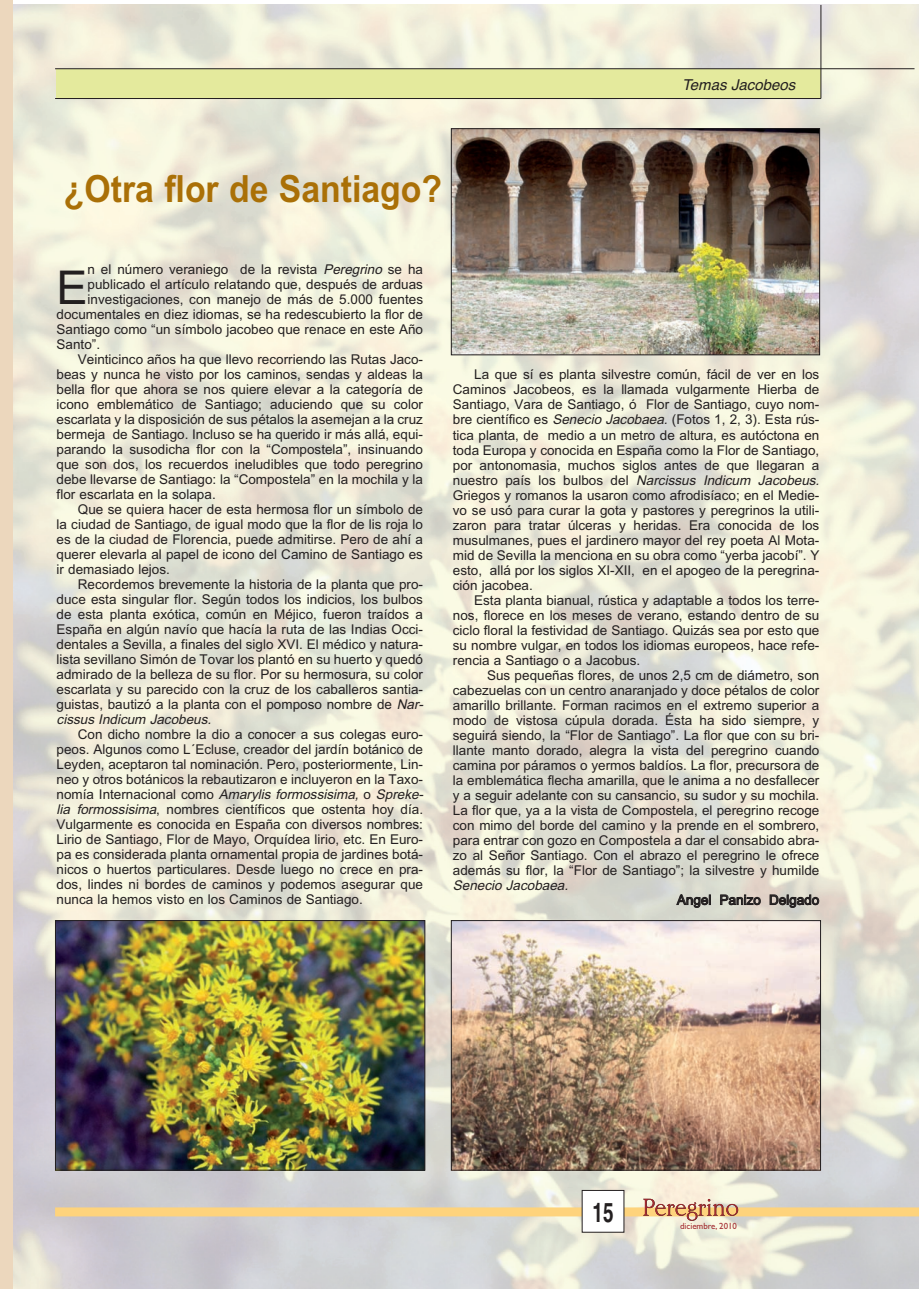
<style>
.page{position:relative;width:919px;height:1289px;background:#fff}
.page>*{position:absolute;margin:0;border:0;box-sizing:border-box;transform-origin:0 0}
.t1{font:46.65px "Arial";color:#231f20}
.t2{font:37.5px "Arial Bold MS";color:#aa7007;scale:.9 1}
.t3{font:700 27px "Helvetica";color:#231f20;scale:.7 1}
.t4{font:italic 15px "Helvetica CE";color:#231f20}
.t5{font:13.5px "Arial";color:#231f20}
.t6{font:italic 13.5px "Arial";color:#231f20}
.t7{font:9px "Gill Sans";color:#a42c31}
.s1{font-style:italic}
.s2{font-style:normal}
</style>
<div class="page">
<img style="left:14px;top:5px;width:904px;height:1283px">
<div style="left:0;top:1px;width:13px;height:1287px;background:#ecd7bd"></div>
<div style="left:55px;top:1207px;width:863px;height:9px;background:#fed37c"></div>
<div style="left:56px;top:69px;width:764px;height:29px;background:#e4ea9d"></div>
<svg style="left:643px;top:1198px;width:95px;height:22px"></svg>
<div style="left:582px;top:1190px;width:42px;height:42px;background:#fff"></div>
<hr style="left:820px;top:5px;width:1px;height:93px;background:#231f20">
<hr style="left:55px;top:98px;width:765px;height:1px;background:#231f20">
<hr style="left:55px;top:68px;width:859px;height:1px;background:#231f20">
<img style="left:57px;top:922px;width:366px;height:246px">
<div style="left:55px;top:920px;width:370px;height:250px;border:1px solid #231f20"></div>
<img style="left:453px;top:922px;width:365px;height:246px">
<div style="left:451px;top:920px;width:369px;height:250px;border:1px solid #231f20"></div>
<img style="left:453px;top:130px;width:365px;height:223px">
<div style="left:451px;top:128px;width:369px;height:227px;border:1px solid #231f20"></div>
<p class="t4" style="left:682px;top:80px;width:118px">Temas Jacobeos</p>
<p class="t2" style="left:64px;top:175px;width:421px">¿Otra flor de Santiago?</p>
<p class="t5" style="left:88px;top:264px;width:337px">n el número veraniego de la revista <span class="s1">Peregrino</span> se ha</p>
<p class="t5" style="left:88px;top:279px;width:337px">publicado el artículo relatando que, después de arduas</p>
<p class="t5" style="left:88px;top:294px;width:337px">investigaciones, con manejo de más de 5.000 fuentes</p>
<p class="t5" style="left:57px;top:309px;width:368px">documentales en diez idiomas, se ha redescubierto la flor de</p>
<p class="t5" style="left:57px;top:324px;width:368px">Santiago como “un símbolo jacobeo que renace en este Año</p>
<p class="t5" style="left:57px;top:339px;width:45px">Santo”.</p>
<p class="t5" style="left:78px;top:354px;width:346px">Veinticinco años ha que llevo recorriendo las Rutas Jaco-</p>
<p class="t5" style="left:57px;top:369px;width:368px">beas y nunca he visto por los caminos, sendas y aldeas la</p>
<p class="t5" style="left:57px;top:384px;width:368px">bella flor que ahora se nos quiere elevar a la categoría de</p>
<p class="t5" style="left:57px;top:399px;width:368px">icono emblemático de Santiago; aduciendo que su color</p>
<p class="t5" style="left:57px;top:414px;width:368px">escarlata y la disposición de sus pétalos la asemejan a la cruz</p>
<p class="t5" style="left:57px;top:429px;width:368px">bermeja de Santiago. Incluso se ha querido ir más allá, equi-</p>
<p class="t5" style="left:57px;top:444px;width:368px">parando la susodicha flor con la “Compostela”, insinuando</p>
<p class="t5" style="left:57px;top:459px;width:368px">que son dos, los recuerdos ineludibles que todo peregrino</p>
<p class="t5" style="left:57px;top:474px;width:368px">debe llevarse de Santiago: la “Compostela” en la mochila y la</p>
<p class="t5" style="left:57px;top:489px;width:161px">flor escarlata en la solapa.</p>
<p class="t5" style="left:78px;top:504px;width:347px">Que se quiera hacer de esta hermosa flor un símbolo de</p>
<p class="t5" style="left:57px;top:519px;width:368px">la ciudad de Santiago, de igual modo que la flor de lis roja lo</p>
<p class="t5" style="left:57px;top:534px;width:368px">es de la ciudad de Florencia, puede admitirse. Pero de ahí a</p>
<p class="t5" style="left:57px;top:549px;width:368px">querer elevarla al papel de icono del Camino de Santiago es</p>
<p class="t5" style="left:57px;top:564px;width:115px">ir demasiado lejos.</p>
<p class="t5" style="left:78px;top:579px;width:346px">Recordemos brevemente la historia de la planta que pro-</p>
<p class="t5" style="left:57px;top:594px;width:368px">duce esta singular flor. Según todos los indicios, los bulbos</p>
<p class="t5" style="left:57px;top:609px;width:368px">de esta planta exótica, común en Méjico, fueron traídos a</p>
<p class="t5" style="left:57px;top:624px;width:368px">España en algún navío que hacía la ruta de las Indias Occi-</p>
<p class="t5" style="left:57px;top:639px;width:368px">dentales a Sevilla, a finales del siglo XVI. El médico y natura-</p>
<p class="t5" style="left:57px;top:654px;width:368px">lista sevillano Simón de Tovar los plantó en su huerto y quedó</p>
<p class="t5" style="left:57px;top:669px;width:368px">admirado de la belleza de su flor. Por su hermosura, su color</p>
<p class="t5" style="left:57px;top:684px;width:368px">escarlata y su parecido con la cruz de los caballeros santia-</p>
<p class="t5" style="left:57px;top:699px;width:370px">guistas, bautizó a la planta con el pomposo nombre de <span class="s1">Nar-</span></p>
<p class="t6" style="left:57px;top:714px;width:159px">cissus Indicum Jacobeus.</p>
<p class="t5" style="left:78px;top:729px;width:346px">Con dicho nombre la dio a conocer a sus colegas euro-</p>
<p class="t5" style="left:57px;top:744px;width:368px">peos. Algunos como L´Ecluse, creador del jardín botánico de</p>
<p class="t5" style="left:57px;top:759px;width:368px">Leyden, aceptaron tal nominación. Pero, posteriormente, Lin-</p>
<p class="t5" style="left:57px;top:774px;width:368px">neo y otros botánicos la rebautizaron e incluyeron en la Taxo-</p>
<p class="t6" style="left:57px;top:789px;width:370px"><span class="s2">nomía Internacional como</span> Amarylis formossisima, <span class="s2">o</span> Spreke-</p>
<p class="t5" style="left:57px;top:804px;width:368px"><span class="s1">lia formossisima</span>, nombres científicos que ostenta hoy día.</p>
<p class="t5" style="left:57px;top:819px;width:368px">Vulgarmente es conocida en España con diversos nombres:</p>
<p class="t5" style="left:57px;top:834px;width:368px">Lirio de Santiago, Flor de Mayo, Orquídea lirio, etc. En Euro-</p>
<p class="t5" style="left:57px;top:849px;width:368px">pa es considerada planta ornamental propia de jardines botá-</p>
<p class="t5" style="left:57px;top:864px;width:368px">nicos o huertos particulares. Desde luego no crece en pra-</p>
<p class="t5" style="left:57px;top:879px;width:368px">dos, lindes ni bordes de caminos y podemos asegurar que</p>
<p class="t5" style="left:57px;top:894px;width:308px">nunca la hemos visto en los Caminos de Santiago.</p>
<p class="t1" style="left:57px;top:270px;width:33px">E</p>
<p class="t5" style="left:474px;top:370px;width:347px">La que sí es planta silvestre común, fácil de ver en los</p>
<p class="t5" style="left:453px;top:385px;width:368px">Caminos Jacobeos, es la llamada vulgarmente Hierba de</p>
<p class="t5" style="left:453px;top:400px;width:368px">Santiago, Vara de Santiago, ó Flor de Santiago, cuyo nom-</p>
<p class="t5" style="left:453px;top:415px;width:368px">bre científico es <span class="s1">Senecio Jacobaea.</span> (Fotos 1, 2, 3). Esta rús-</p>
<p class="t5" style="left:453px;top:430px;width:368px">tica planta, de medio a un metro de altura, es autóctona en</p>
<p class="t5" style="left:453px;top:445px;width:368px">toda Europa y conocida en España como la Flor de Santiago,</p>
<p class="t5" style="left:453px;top:460px;width:368px">por antonomasia, muchos siglos antes de que llegaran a</p>
<p class="t6" style="left:453px;top:475px;width:370px"><span class="s2">n u e s t ro p a ís l o s b u l b o s d e l</span> Narcissus Indicum Jacobeus.</p>
<p class="t5" style="left:453px;top:490px;width:368px">Griegos y romanos la usaron como afrodisíaco; en el Medie-</p>
<p class="t5" style="left:453px;top:505px;width:368px">vo se usó para curar la gota y pastores y peregrinos la utili-</p>
<p class="t5" style="left:453px;top:520px;width:368px">zaron para tratar úlceras y heridas. Era conocida de los</p>
<p class="t5" style="left:453px;top:535px;width:368px">musulmanes, pues el jardinero mayor del rey poeta Al Mota-</p>
<p class="t5" style="left:453px;top:550px;width:368px">mid de Sevilla la menciona en su obra como “yerba jacobí”. Y</p>
<p class="t5" style="left:453px;top:565px;width:368px">esto, allá por los siglos XI-XII, en el apogeo de la peregrina-</p>
<p class="t5" style="left:453px;top:580px;width:81px">ción jacobea.</p>
<p class="t5" style="left:474px;top:595px;width:346px">Esta planta bianual, rústica y adaptable a todos los terre-</p>
<p class="t5" style="left:453px;top:610px;width:368px">nos, florece en los meses de verano, estando dentro de su</p>
<p class="t5" style="left:453px;top:625px;width:368px">ciclo floral la festividad de Santiago. Quizás sea por esto que</p>
<p class="t5" style="left:453px;top:640px;width:368px">su nombre vulgar, en todos los idiomas europeos, hace refe-</p>
<p class="t5" style="left:453px;top:655px;width:189px">rencia a Santiago o a Jacobus.</p>
<p class="t5" style="left:487px;top:670px;width:334px">Sus pequeñas flores, de unos 2,5 cm de diámetro, son</p>
<p class="t5" style="left:453px;top:685px;width:368px">cabezuelas con un centro anaranjado y doce pétalos de color</p>
<p class="t5" style="left:453px;top:700px;width:368px">amarillo brillante. Forman racimos en el extremo superior a</p>
<p class="t5" style="left:453px;top:715px;width:368px">modo de vistosa cúpula dorada. Ésta ha sido siempre, y</p>
<p class="t5" style="left:453px;top:730px;width:368px">seguirá siendo, la “Flor de Santiago”. La flor que con su bri-</p>
<p class="t5" style="left:453px;top:745px;width:368px">llante manto dorado, alegra la vista del peregrino cuando</p>
<p class="t5" style="left:453px;top:760px;width:368px">camina por páramos o yermos baldíos. La flor, precursora de</p>
<p class="t5" style="left:453px;top:775px;width:368px">la emblemática flecha amarilla, que le anima a no desfallecer</p>
<p class="t5" style="left:453px;top:790px;width:368px">y a seguir adelante con su cansancio, su sudor y su mochila.</p>
<p class="t5" style="left:453px;top:805px;width:368px">La flor que, ya a la vista de Compostela, el peregrino recoge</p>
<p class="t5" style="left:453px;top:820px;width:368px">con mimo del borde del camino y la prende en el sombrero,</p>
<p class="t5" style="left:453px;top:835px;width:368px">para entrar con gozo en Compostela a dar el consabido abra-</p>
<p class="t5" style="left:453px;top:850px;width:368px">zo al Señor Santiago. Con el abrazo el peregrino le ofrece</p>
<p class="t5" style="left:453px;top:865px;width:368px">además su flor, la “Flor de Santiago”; la silvestre y humilde</p>
<p class="t6" style="left:453px;top:880px;width:119px">Senecio Jacobaea.</p>
<p class="t5" style="left:677px;top:894px;width:144px">Angel Panizo Delgado</p>
<p class="t3" style="left:592px;top:1202px;width:32px">15</p>
<p class="t7" style="left:680px;top:1222px;width:58px">diciembre, 2010</p>
</div>
